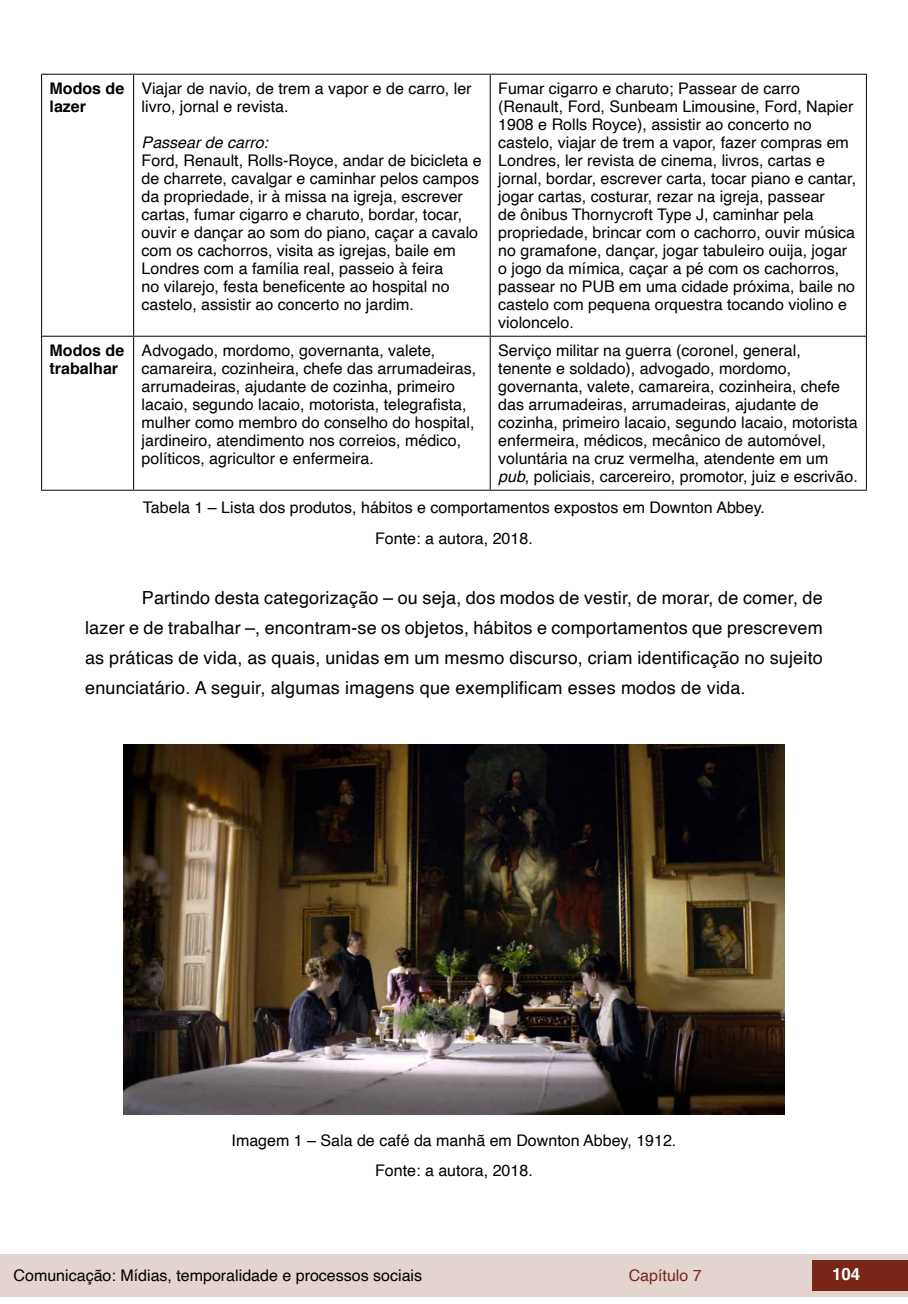
<style>
.page{position:relative;width:908px;height:1304px;background:#fff}
.page>*{position:absolute;margin:0;border:0;box-sizing:border-box;transform-origin:0 0}
.t1{font:18px/30px "Helvetica";letter-spacing:.01em;color:#000;text-align:justify}
.t2{font:700 16.8px "Helvetica";color:#fff}
.t3{font:16px/18px "Helvetica";color:#000}
.t4{font:700 16px/18px "Helvetica";color:#000}
.t5{font:italic 16px "Helvetica";color:#000}
.t6{font:16px "Helvetica";color:#7a2616}
.s1{font-style:italic}
</style>
<div class="page">
<div style="left:0;top:1254px;width:906px;height:43px;background:#e4d4d0"></div>
<div style="left:812px;top:1261px;width:95px;height:30px;background:#7a2616"></div>
<hr style="left:41px;top:74px;width:93px;height:1px;background:#000">
<hr style="left:41px;top:75px;width:1px;height:261px;background:#000">
<hr style="left:134px;top:74px;width:356px;height:1px;background:#000">
<hr style="left:133px;top:75px;width:1px;height:261px;background:#000">
<hr style="left:490px;top:74px;width:376px;height:1px;background:#000">
<hr style="left:489px;top:75px;width:1px;height:261px;background:#000">
<hr style="left:865px;top:75px;width:1px;height:261px;background:#000">
<hr style="left:41px;top:336px;width:93px;height:1px;background:#000">
<hr style="left:41px;top:337px;width:1px;height:153px;background:#000">
<hr style="left:134px;top:336px;width:356px;height:1px;background:#000">
<hr style="left:133px;top:337px;width:1px;height:153px;background:#000">
<hr style="left:490px;top:336px;width:376px;height:1px;background:#000">
<hr style="left:489px;top:337px;width:1px;height:153px;background:#000">
<hr style="left:865px;top:337px;width:1px;height:153px;background:#000">
<hr style="left:41px;top:490px;width:93px;height:1px;background:#000">
<hr style="left:134px;top:490px;width:356px;height:1px;background:#000">
<hr style="left:490px;top:490px;width:376px;height:1px;background:#000">
<img style="left:124px;top:744px;width:659px;height:371px">
<p class="t4" style="left:50px;top:80px;width:76px">Modos de lazer</p>
<p class="t3" style="left:142px;top:80px;width:331px">Viajar de navio, de trem a vapor e de carro, ler livro, jornal e revista.</p>
<p class="t5" style="left:142px;top:130px;width:128px">Passear de carro:</p>
<p class="t3" style="left:142px;top:152px;width:341px">Ford, Renault, Rolls-Royce, andar de bicicleta e de charrete, cavalgar e caminhar pelos campos da propriedade, ir à missa na igreja, escrever cartas, fumar cigarro e charuto, bordar, tocar, ouvir e dançar ao som do piano, caçar a cavalo com os cachorros, visita as igrejas, baile em Londres com a família real, passeio à feira<br>no vilarejo, festa beneficente ao hospital no castelo, assistir ao concerto no jardim.</p>
<p class="t3" style="left:498px;top:80px;width:359px">Fumar cigarro e charuto; Passear de carro (Renault, Ford, Sunbeam Limousine, Ford, Napier 1908 e Rolls Royce), assistir ao concerto no castelo, viajar de trem a vapor, fazer compras em Londres, ler revista de cinema, livros, cartas e jornal, bordar, escrever carta, tocar piano e cantar, jogar cartas, costurar, rezar na igreja, passear<br>de ônibus Thornycroft Type J, caminhar pela propriedade, brincar com o cachorro, ouvir música no gramafone, dançar, jogar tabuleiro ouija, jogar o jogo da mímica, caçar a pé com os cachorros, passear no PUB em uma cidade próxima, baile no castelo com pequena orquestra tocando violino e violoncelo.</p>
<p class="t4" style="left:50px;top:342px;width:76px">Modos de trabalhar</p>
<p class="t3" style="left:142px;top:342px;width:336px">Advogado, mordomo, governanta, valete, camareira, cozinheira, chefe das arrumadeiras, arrumadeiras, ajudante de cozinha, primeiro lacaio, segundo lacaio, motorista, telegrafista, mulher como membro do conselho do hospital, jardineiro, atendimento nos correios, médico, políticos, agricultor e enfermeira.</p>
<p class="t3" style="left:498px;top:342px;width:361px">Serviço militar na guerra (coronel, general, tenente e soldado), advogado, mordomo, governanta, valete, camareira, cozinheira, chefe das arrumadeiras, arrumadeiras, ajudante de cozinha, primeiro lacaio, segundo lacaio, motorista enfermeira, médicos, mecânico de automóvel, voluntária na cruz vermelha, atendente em um <span class="s1">pub</span>, policiais, carcereiro, promotor, juiz e escrivão.</p>
<p class="t3" style="left:143px;top:493px;width:623px;line-height:30.6px;text-align:center">Tabela 1 – Lista dos produtos, hábitos e comportamentos expostos em Downton Abbey.<br>Fonte: a autora, 2018.</p>
<p class="t1" style="left:85px;top:583px;width:739px;text-indent:57px">Partindo desta categorização – ou seja, dos modos de vestir, de morar, de comer, de lazer e de trabalhar –, encontram-se os objetos, hábitos e comportamentos que prescrevem as práticas de vida, as quais, unidas em um mesmo discurso, criam identificação no sujeito enunciatário. A seguir, algumas imagens que exemplificam esses modos de vida.</p>
<p class="t3" style="left:231px;top:1125px;width:446px;line-height:30.6px;text-align:center">Imagem 1 – Sala de café da manhã em Downton Abbey, 1912.<br>Fonte: a autora, 2018.</p>
<p class="t3" style="left:14px;top:1267px;width:410px">Comunicação: Mídias, temporalidade e processos sociais</p>
<p class="t6" style="left:628px;top:1263px;width:74px">Capítulo 7</p>
<p class="t2" style="left:831px;top:1261px;width:30px">104</p>
</div>
